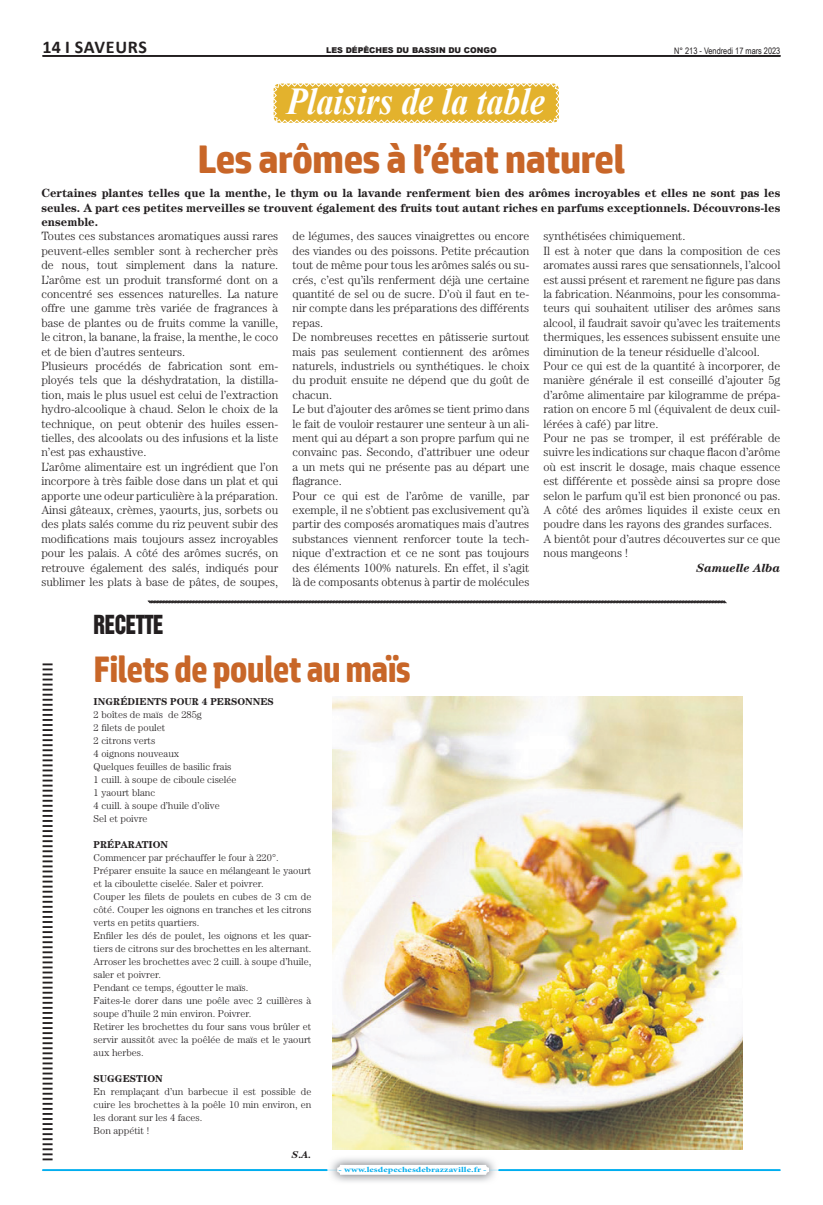
<style>
.page{position:relative;width:823px;height:1205px;background:#fff}
.page>*{position:absolute;margin:0;border:0;box-sizing:border-box;transform-origin:0 0}
.t1{font:700 40px "HP Simplified";letter-spacing:-.025em;color:#c86628}
.t2{font:italic 700 38px "Times New Roman";color:#fff;scale:.9 1}
.t3{font:700 37px "HP Simplified";letter-spacing:-.025em;color:#c86628;scale:.9 1}
.t4{font:24px "Helvetica Inserat LT Std";letter-spacing:-.025em;color:#231f20;scale:.87 1}
.t5{font:700 18px "Calibri";letter-spacing:.03em;color:#231f20}
.t6{font:300 12px/14.4px "Century";color:#231f20}
.t7{font:700 12px/14.4px "Century";color:#231f20;text-align:justify}
.t8{font:italic 700 12px "Century";color:#231f20}
.t9{font:300 10px/13px "Century";color:#231f20}
.t10{font:700 10px "Century";color:#231f20}
.t11{font:italic 700 10px "Century";color:#231f20}
.t12{font:9px "Arial Narrow";color:#231f20}
.t13{font:900 8px "Arial";color:#231f20}
.t14{font:700 7.5px "Minion Pro";letter-spacing:.005em;color:#00aeef;scale:1.33 1}
</style>
<div class="page">
<svg style="left:42px;top:1169px;width:738px;height:2px"></svg>
<div style="left:337px;top:1165px;width:151px;height:10px;background:#fff;border-radius:3px"></div>
<hr style="left:43px;top:55px;width:737px;height:1px;background:#231f20">
<hr style="left:43px;top:56px;width:737px;height:1px;background:#231f20">
<svg style="left:273px;top:83px;width:286px;height:40px;background:#e5b941"></svg>
<svg style="left:147px;top:600px;width:579px;height:4px;background:#777576"></svg>
<svg style="left:43px;top:663px;width:10px;height:497px"></svg>
<img style="left:332px;top:697px;width:410px;height:452px">
<h3 class="t5" style="left:43px;top:36px;width:106px">14 I SAVEURS</h3>
<p class="t13" style="left:326px;top:45px;width:172px">LES DÉPÊCHES DU BASSIN DU CONGO</p>
<h2 class="t2" style="left:286px;top:75px;width:288px">Plaisirs de la table</h2>
<h1 class="t1" style="left:197px;top:133px;width:429px">Les arômes à l’état naturel</h1>
<p class="t12" style="left:673px;top:44px;width:108px">N° 213 - Vendredi 17 mars 2023</p>
<p class="t7" style="left:41px;top:186px;width:740px">Certaines plantes telles que la menthe, le thym ou la lavande renferment bien des arômes incroyables et elles ne sont pas les seules. A part ces petites merveilles se trouvent également des fruits tout autant riches en parfums exceptionnels. Découvrons-les ensemble.</p>
<p class="t6" style="left:41px;top:229px;width:238px">Toutes ces substances aromatiques aussi rares peuvent-elles sembler sont à rechercher près de nous, tout simplement dans la nature.<br>L’arôme est un produit transformé dont on a concentré ses essences naturelles. La nature offre une gamme très variée de fragrances à base de plantes ou de fruits comme la vanille, le citron, la banane, la fraise, la menthe, le coco et de bien d’autres senteurs.<br>Plusieurs procédés de fabrication sont em&shy;ployés tels que la déshydratation, la distilla&shy;tion, mais le plus usuel est celui de l’extraction hydro-alcoolique à chaud. Selon le choix de la technique, on peut obtenir des huiles essen&shy;tielles, des alcoolats ou des infusions et la liste n’est pas exhaustive.<br>L’arôme alimentaire est un ingrédient que l’on incorpore à très faible dose dans un plat et qui apporte une odeur particulière à la préparation.<br>Ainsi gâteaux, crèmes, yaourts, jus, sorbets ou des plats salés comme du riz peuvent subir des modifications mais toujours assez incroyables pour les palais. A côté des arômes sucrés, on retrouve également des salés, indiqués pour sublimer les plats à base de pâtes, de soupes,</p>
<p class="t6" style="left:292px;top:229px;width:238px">de légumes, des sauces vinaigrettes ou encore des viandes ou des poissons. Petite précaution tout de même pour tous les arômes salés ou su&shy;crés, c’est qu’ils renferment déjà une certaine quantité de sel ou de sucre. D’où il faut en te&shy;nir compte dans les préparations des différents repas.<br>De nombreuses recettes en pâtisserie surtout mais pas seulement contiennent des arômes naturels, industriels ou synthétiques. le choix du produit ensuite ne dépend que du goût de chacun.<br>Le but d’ajouter des arômes se tient primo dans le fait de vouloir restaurer une senteur à un ali&shy;ment qui au départ a son propre parfum qui ne convainc pas. Secondo, d’attribuer une odeur a un mets qui ne présente pas au départ une flagrance.<br>Pour ce qui est de l’arôme de vanille, par exemple, il ne s’obtient pas exclusivement qu’à partir des composés aromatiques mais d’autres substances viennent renforcer toute la tech&shy;nique d’extraction et ce ne sont pas toujours des éléments 100% naturels. En effet, il s’agit là de composants obtenus à partir de molécules</p>
<p class="t6" style="left:543px;top:229px;width:238px">synthétisées chimiquement.<br>Il est à noter que dans la composition de ces aromates aussi rares que sensationnels, l’alcool est aussi présent et rarement ne figure pas dans la fabrication. Néanmoins, pour les consomma&shy;teurs qui souhaitent utiliser des arômes sans alcool, il faudrait savoir qu’avec les traitements thermiques, les essences subissent ensuite une diminution de la teneur résiduelle d’alcool.<br>Pour ce qui est de la quantité à incorporer, de manière générale il est conseillé d’ajouter 5g d’arôme alimentaire par kilogramme de prépa&shy;ration on encore 5 ml (équivalent de deux cuil&shy;lérées à café) par litre.<br>Pour ne pas se tromper, il est préférable de suivre les indications sur chaque flacon d’arôme où est inscrit le dosage, mais chaque essence est différente et possède ainsi sa propre dose selon le parfum qu’il est bien prononcé ou pas.<br>A côté des arômes liquides il existe ceux en poudre dans les rayons des grandes surfaces.<br>A bientôt pour d’autres découvertes sur ce que nous mangeons !</p>
<p class="t8" style="left:696px;top:560px;width:85px">Samuelle Alba</p>
<h3 class="t4" style="left:94px;top:610px;width:82px">RECETTE</h3>
<h3 class="t3" style="left:94px;top:645px;width:354px">Filets de poulet au maïs</h3>
<p class="t10" style="left:94px;top:695px;width:182px">INGRÉDIENTS POUR 4 PERSONNES</p>
<p class="t9" style="left:94px;top:707px;width:144px">2 boîtes de maïs de 285g<br>2 filets de poulet<br>2 citrons verts<br>4 oignons nouveaux<br>Quelques feuilles de basilic frais<br>1 cuill. à soupe de ciboule ciselée<br>1 yaourt blanc<br>4 cuill. à soupe d’huile d’olive<br>Sel et poivre</p>
<p class="t10" style="left:94px;top:838px;width:76px">PRÉPARATION</p>
<p class="t9" style="left:94px;top:850px;width:219px">Commencer par préchauffer le four à 220°.<br>Préparer ensuite la sauce en mélangeant le yaourt et la ciboulette ciselée. Saler et poivrer.<br>Couper les filets de poulets en cubes de 3 cm de côté. Couper les oignons en tranches et les citrons verts en petits quartiers.<br>Enfiler les dés de poulet, les oignons et les quar&shy;tiers de citrons sur des brochettes en les alternant.<br>Arroser les brochettes avec 2 cuill. à soupe d’huile, saler et poivrer.<br>Pendant ce temps, égoutter le maïs.<br>Faites-le dorer dans une poêle avec 2 cuillères à soupe d’huile 2 min environ. Poivrer.<br>Retirer les brochettes du four sans vous brûler et servir aussitôt avec la poêlée de maïs et le yaourt aux herbes.</p>
<p class="t10" style="left:94px;top:1072px;width:71px">SUGGESTION</p>
<p class="t9" style="left:94px;top:1084px;width:219px">En remplaçant d’un barbecue il est possible de cuire les brochettes à la poêle 10 min environ, en les dorant sur les 4 faces.<br>Bon appétit !</p>
<p class="t11" style="left:292px;top:1149px;width:21px">S.A.</p>
<p class="t14" style="left:338px;top:1164px;width:113px">- www.lesdepechesdebrazzaville.fr -</p>
</div>
